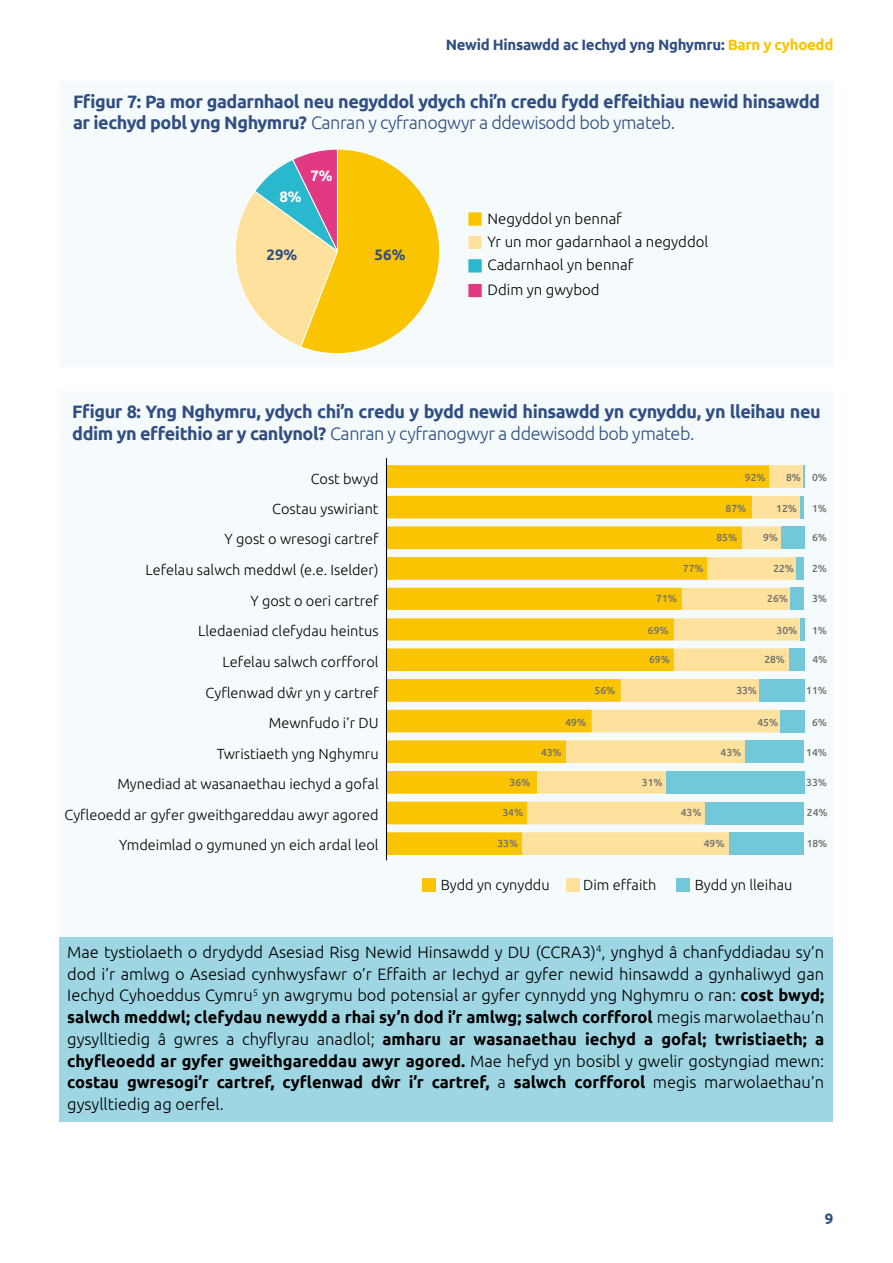
<style>
.page{position:relative;width:893px;height:1263px;background:#fff}
.page>*{position:absolute;margin:0;border:0;box-sizing:border-box;transform-origin:0 0}
.t1{font:700 18px/21.8px "Ubuntu";letter-spacing:-.025em;color:#304e82}
.t2{font:300 16.5px/21.8px "Ubuntu";color:#000;text-align:justify}
.t3{font:300 15px/23.9px "Ubuntu";color:#000}
.t4{font:700 15px "Ubuntu";letter-spacing:-.02em;color:#304e82}
.t5{font:700 15px "Ubuntu";color:#fff}
.t6{font:300 14.55px "Ubuntu";color:#000}
.t7{font:500 10.2px "Ubuntu";color:#706f6f}
.s1{color:#fac400}
.s2{font-weight:300}
.s3{font-weight:700}
</style>
<div class="page">
<div style="left:60px;top:81px;width:773px;height:286px;background:#f5fbfc"></div>
<div style="left:60px;top:391px;width:773px;height:551px;background:#f5fbfc"></div>
<div style="left:59px;top:936px;width:774px;height:185px;background:#9ed6e3"></div>
<svg style="left:235px;top:149px;width:205px;height:205px"></svg>
<div style="left:467px;top:211px;width:16px;height:16px;background:#fac400;border:1px solid #fff"></div>
<div style="left:467px;top:235px;width:16px;height:15px;background:#fee19c;border:1px solid #fff"></div>
<div style="left:467px;top:258px;width:16px;height:15px;background:#29b8ce;border:1px solid #fff"></div>
<div style="left:467px;top:283px;width:16px;height:15px;background:#e13983;border:1px solid #fff"></div>
<svg style="left:387px;top:465px;width:135px;height:390px;fill:#fac400"></svg>
<svg style="left:522px;top:465px;width:281px;height:390px"></svg>
<svg style="left:803px;top:465px;width:1px;height:23px"></svg>
<hr style="left:800px;top:496px;width:4px;height:22px;background:#72c7d8">
<div style="left:781px;top:526px;width:23px;height:23px;background:#72c7d8"></div>
<div style="left:796px;top:557px;width:8px;height:23px;background:#72c7d8"></div>
<div style="left:790px;top:588px;width:14px;height:22px;background:#72c7d8"></div>
<hr style="left:800px;top:618px;width:4px;height:22px;background:#72c7d8">
<div style="left:789px;top:648px;width:15px;height:23px;background:#72c7d8"></div>
<div style="left:759px;top:679px;width:45px;height:23px;background:#72c7d8"></div>
<div style="left:780px;top:710px;width:24px;height:22px;background:#72c7d8"></div>
<div style="left:745px;top:740px;width:59px;height:23px;background:#72c7d8"></div>
<div style="left:666px;top:771px;width:138px;height:23px;background:#72c7d8"></div>
<div style="left:705px;top:802px;width:99px;height:22px;background:#72c7d8"></div>
<div style="left:729px;top:832px;width:75px;height:23px;background:#72c7d8"></div>
<hr style="left:386px;top:458px;width:1px;height:402px;background:#000">
<div style="left:422px;top:878px;width:14px;height:14px;background:#fac400"></div>
<div style="left:566px;top:878px;width:14px;height:14px;background:#fee19c"></div>
<div style="left:676px;top:878px;width:14px;height:14px;background:#72c7d8"></div>
<p class="t4" style="left:446px;top:35px;width:389px">Newid Hinsawdd ac Iechyd yng Nghymru: <span class="s1">Barn y cyhoedd</span></p>
<p class="t1" style="left:73px;top:90px;width:748px">Ffigur 7: Pa mor gadarnhaol neu negyddol ydych chi’n credu fydd effeithiau newid hinsawdd ar iechyd pobl yng Nghymru? <span class="s2">Canran y cyfranogwyr a ddewisodd bob ymateb.</span></p>
<p class="t5" style="left:279px;top:189px;width:24px">8%</p>
<p class="t5" style="left:310px;top:167px;width:24px">7%</p>
<p class="t4" style="left:267px;top:246px;width:32px">29%</p>
<p class="t4" style="left:375px;top:246px;width:32px">56%</p>
<p class="t3" style="left:488px;top:207px;width:222px">Negyddol yn bennaf<br>Yr un mor gadarnhaol a negyddol<br>Cadarnhaol yn bennaf<br>Ddim yn gwybod</p>
<p class="t1" style="left:72px;top:400px;width:750px">Ffigur 8: Yng Nghymru, ydych chi’n credu y bydd newid hinsawdd yn cynyddu, yn lleihau neu ddim yn effeithio ar y canlynol? <span class="s2">Canran y cyfranogwyr a ddewisodd bob ymateb.</span></p>
<p class="t6" style="left:311px;top:472px;width:69px">Cost bwyd</p>
<p class="t7" style="left:745px;top:471px;width:22px">92%</p>
<p class="t7" style="left:786px;top:471px;width:16px">8%</p>
<p class="t7" style="left:812px;top:471px;width:16px">0%</p>
<p class="t6" style="left:272px;top:503px;width:108px">Costau yswiriant</p>
<p class="t7" style="left:726px;top:502px;width:22px">87%</p>
<p class="t7" style="left:776px;top:502px;width:22px">12%</p>
<p class="t7" style="left:812px;top:502px;width:16px">1%</p>
<p class="t6" style="left:225px;top:533px;width:155px">Y gost o wresogi cartref</p>
<p class="t7" style="left:716px;top:532px;width:22px">85%</p>
<p class="t7" style="left:763px;top:532px;width:16px">9%</p>
<p class="t7" style="left:812px;top:532px;width:16px">6%</p>
<p class="t6" style="left:146px;top:564px;width:235px">Lefelau salwch meddwl (e.e. Iselder)</p>
<p class="t7" style="left:683px;top:562px;width:22px">77%</p>
<p class="t7" style="left:773px;top:562px;width:22px">22%</p>
<p class="t7" style="left:812px;top:562px;width:16px">2%</p>
<p class="t6" style="left:250px;top:594px;width:130px">Y gost o oeri cartref</p>
<p class="t7" style="left:656px;top:593px;width:22px">71%</p>
<p class="t7" style="left:767px;top:593px;width:22px">26%</p>
<p class="t7" style="left:812px;top:593px;width:16px">3%</p>
<p class="t6" style="left:198px;top:625px;width:182px">Lledaeniad clefydau heintus</p>
<p class="t7" style="left:648px;top:624px;width:22px">69%</p>
<p class="t7" style="left:776px;top:624px;width:22px">30%</p>
<p class="t7" style="left:812px;top:624px;width:16px">1%</p>
<p class="t6" style="left:223px;top:656px;width:157px">Lefelau salwch corfforol</p>
<p class="t7" style="left:649px;top:654px;width:22px">69%</p>
<p class="t7" style="left:764px;top:654px;width:22px">28%</p>
<p class="t7" style="left:812px;top:654px;width:16px">4%</p>
<p class="t6" style="left:206px;top:686px;width:174px">Cyflenwad dŵr yn y cartref</p>
<p class="t7" style="left:595px;top:685px;width:22px">56%</p>
<p class="t7" style="left:736px;top:685px;width:22px">33%</p>
<p class="t7" style="left:806px;top:685px;width:22px">11%</p>
<p class="t6" style="left:269px;top:717px;width:111px">Mewnfudo i’r DU</p>
<p class="t7" style="left:565px;top:716px;width:22px">49%</p>
<p class="t7" style="left:757px;top:716px;width:22px">45%</p>
<p class="t7" style="left:812px;top:716px;width:16px">6%</p>
<p class="t6" style="left:217px;top:748px;width:163px">Twristiaeth yng Nghymru</p>
<p class="t7" style="left:541px;top:746px;width:22px">43%</p>
<p class="t7" style="left:721px;top:746px;width:22px">43%</p>
<p class="t7" style="left:806px;top:746px;width:22px">14%</p>
<p class="t6" style="left:117px;top:778px;width:263px">Mynediad at wasanaethau iechyd a gofal</p>
<p class="t7" style="left:510px;top:777px;width:22px">36%</p>
<p class="t7" style="left:642px;top:777px;width:22px">31%</p>
<p class="t7" style="left:806px;top:777px;width:22px">33%</p>
<p class="t6" style="left:65px;top:808px;width:316px">Cyfleoedd ar gyfer gweithgareddau awyr agored</p>
<p class="t7" style="left:502px;top:807px;width:22px">34%</p>
<p class="t7" style="left:681px;top:807px;width:22px">43%</p>
<p class="t7" style="left:807px;top:807px;width:22px">24%</p>
<p class="t6" style="left:119px;top:839px;width:261px">Ymdeimlad o gymuned yn eich ardal leol</p>
<p class="t7" style="left:497px;top:838px;width:22px">33%</p>
<p class="t7" style="left:704px;top:838px;width:22px">49%</p>
<p class="t7" style="left:807px;top:838px;width:22px">18%</p>
<p class="t6" style="left:441px;top:878px;width:111px">Bydd yn cynyddu</p>
<p class="t6" style="left:583px;top:878px;width:75px">Dim effaith</p>
<p class="t6" style="left:695px;top:878px;width:99px">Bydd yn lleihau</p>
<p class="t2" style="left:67px;top:941px;width:758px">Mae tystiolaeth o drydydd Asesiad Risg Newid Hinsawdd y DU (CCRA3)<sup>4</sup>, ynghyd â chanfyddiadau sy’n dod i’r amlwg o Asesiad cynhwysfawr o’r Effaith ar Iechyd ar gyfer newid hinsawdd a gynhaliwyd gan Iechyd Cyhoeddus Cymru<sup>5</sup> yn awgrymu bod potensial ar gyfer cynnydd yng Nghymru o ran: <span class="s3">cost bwyd; salwch meddwl; clefydau newydd a rhai sy’n dod i’r amlwg; salwch corfforol</span> megis marwolaethau’n gysylltiedig â gwres a chyflyrau anadlol; <span class="s3">amharu ar wasanaethau iechyd a gofal; twristiaeth; a chyfleoedd ar gyfer gweithgareddau awyr agored.</span> Mae hefyd yn bosibl y gwelir gostyngiad mewn: <span class="s3">costau gwresogi’r cartref, cyflenwad dŵr i’r cartref,</span> a <span class="s3">salwch corfforol</span> megis marwolaethau’n gysylltiedig ag oerfel.</p>
<p class="t4" style="left:825px;top:1210px;width:10px">9</p>
</div>
